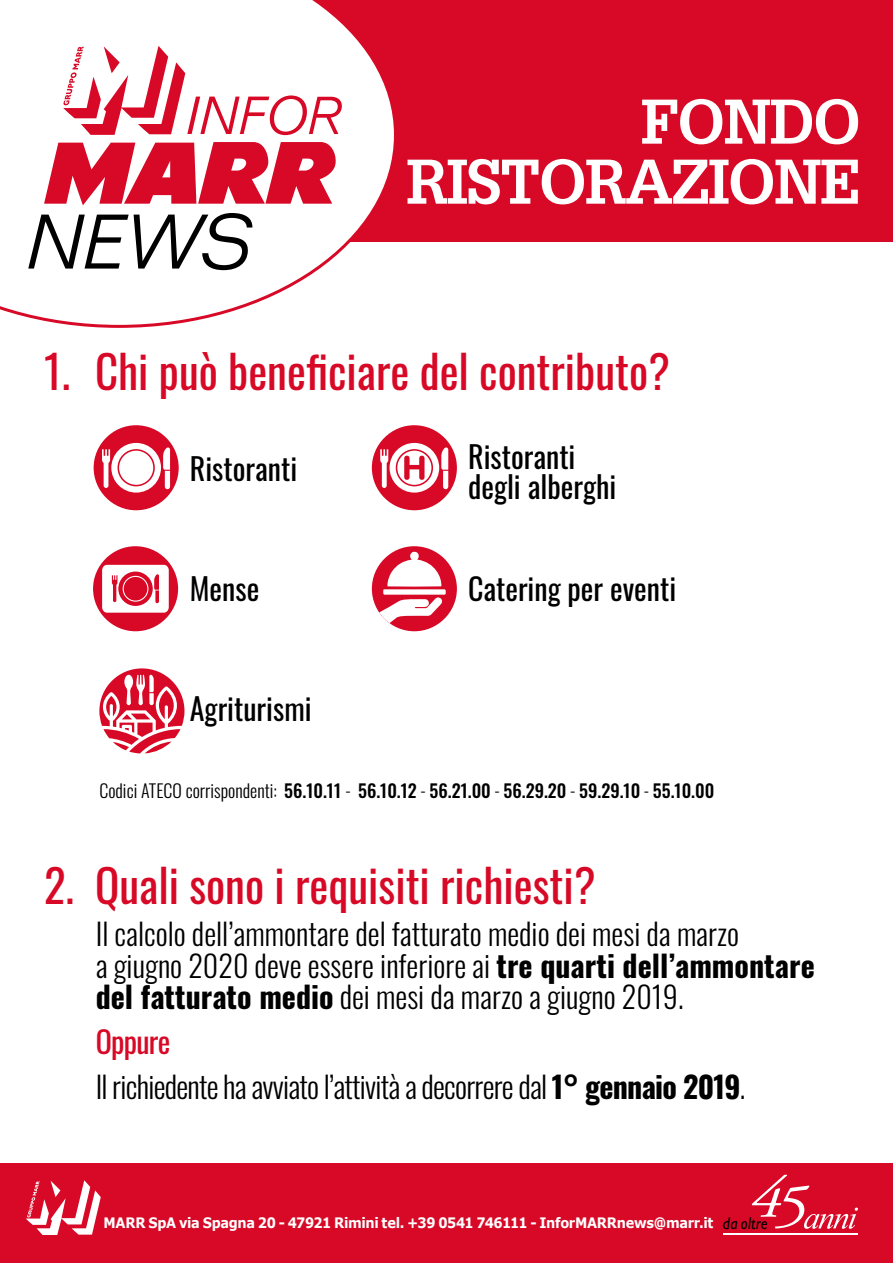
<style>
.page{position:relative;width:893px;height:1263px;background:#fff}
.page>*{position:absolute;margin:0;border:0;box-sizing:border-box;transform-origin:0 0}
.t1{font:700 61.5px/60px "Glypha LT Std";letter-spacing:-.03em;color:#fff;text-align:right}
.t2{font:45px "Oswald";color:#d70926}
.t3{font:300 30px/31.5px "Oswald";color:#000}
.t4{font:30px/30px "Oswald";color:#000}
.t5{font:300 30px/45px "Oswald";letter-spacing:-.025em;color:#000}
.t6{font:500 18px "Oswald";color:#000}
.t7{font:700 14.4px "Verdana";letter-spacing:-.025em;color:#fff;scale:.9 1}
.s1{font-weight:300}
.s2{font-weight:700}
.s3{font-weight:400;color:#d70926}
.s4{font-family:"Gill Sans Std";font-weight:400;font-style:italic;font-size:17.25px;color:#000}
</style>
<div class="page">
<div style="left:1px;top:0;width:892px;height:242px;background:#d70926"></div>
<svg style="left:0;top:0;width:394px;height:328px"></svg>
<svg style="left:44px;top:142px;width:292px;height:63px"></svg>
<svg style="left:28px;top:213px;width:225px;height:57px"></svg>
<svg style="left:63px;top:46px;width:279px;height:89px"></svg>
<div style="left:0;top:1163px;width:893px;height:100px;background:#d70926"></div>
<svg style="left:26px;top:1180px;width:75px;height:55px"></svg>
<hr style="left:723px;top:1233px;width:134px;height:1px;background:#fff">
<svg style="left:752px;top:1175px;width:106px;height:54px"></svg>
<div style="left:94px;top:425px;width:85px;height:85px;background:#d70926;border-radius:50%"></div>
<svg style="left:102px;top:443px;width:68px;height:50px"></svg>
<div style="left:119px;top:451px;width:34px;height:34px;background:#fff;border-radius:50%"></div>
<div style="left:372px;top:425px;width:85px;height:85px;background:#d70926;border-radius:50%"></div>
<svg style="left:380px;top:443px;width:68px;height:50px"></svg>
<div style="left:372px;top:546px;width:85px;height:85px;background:#d70926;border-radius:50%"></div>
<svg style="left:373px;top:551px;width:73px;height:79px"></svg>
<svg style="left:99px;top:668px;width:85px;height:85px"></svg>
<div style="left:93px;top:546px;width:85px;height:85px;background:#d70926;border-radius:50%"></div>
<div style="left:102px;top:565px;width:67px;height:48px;background:#fff;border-radius:5px"></div>
<svg style="left:112px;top:575px;width:5px;height:27px"></svg>
<svg style="left:154px;top:574px;width:5px;height:29px"></svg>
<svg style="left:118px;top:571px;width:35px;height:35px"></svg>
<svg style="left:123px;top:576px;width:25px;height:26px"></svg>
<div style="left:124px;top:577px;width:23px;height:24px;background:#d70926;border-radius:50%"></div>
<h1 class="t1" style="left:406px;top:90px;width:456px">FONDO<br>RISTORAZIONE</h1>
<h2 class="t2" style="left:44px;top:331px;width:627px">1. Chi può beneficiare del contributo?</h2>
<p class="t4" style="left:190px;top:451px;width:109px">Ristoranti</p>
<p class="t4" style="left:190px;top:571px;width:71px">Mense</p>
<p class="t4" style="left:190px;top:691px;width:123px">Agriturismi</p>
<p class="t4" style="left:468px;top:439px;width:150px">Ristoranti degli alberghi</p>
<p class="t4" style="left:468px;top:571px;width:210px">Catering per eventi</p>
<p class="t6" style="left:99px;top:775px;width:616px"><span class="s1">Codici ATECO corrispondenti:</span> 56.10.11 <span class="s1">-</span> 56.10.12 <span class="s1">-</span> 56.21.00 <span class="s1">-</span> 56.29.20 <span class="s1">-</span> 59.29.10 <span class="s1">-</span> 55.10.00</p>
<h2 class="t2" style="left:44px;top:845px;width:553px">2. Quali sono i requisiti richiesti?</h2>
<p class="t3" style="left:96px;top:915px;width:721px">Il calcolo dell’ammontare del fatturato medio dei mesi da marzo<br>a giugno 2020 deve essere inferiore ai <span class="s2">tre quarti dell’ammontare del fatturato medio</span> dei mesi da marzo a giugno 2019.</p>
<p class="t5" style="left:96px;top:1016px;width:651px"><span class="s3">Oppure<br></span>Il richiedente ha avviato l’attività a decorrere dal <span class="s2">1° gennaio 2019</span>.</p>
<p class="t7" style="left:104px;top:1214px;width:739px">MARR SpA via Spagna 20 - 47921 Rimini tel. +39 0541 746111 - InforMARRnews@marr.it <span class="s4">da oltre</span></p>
</div>
